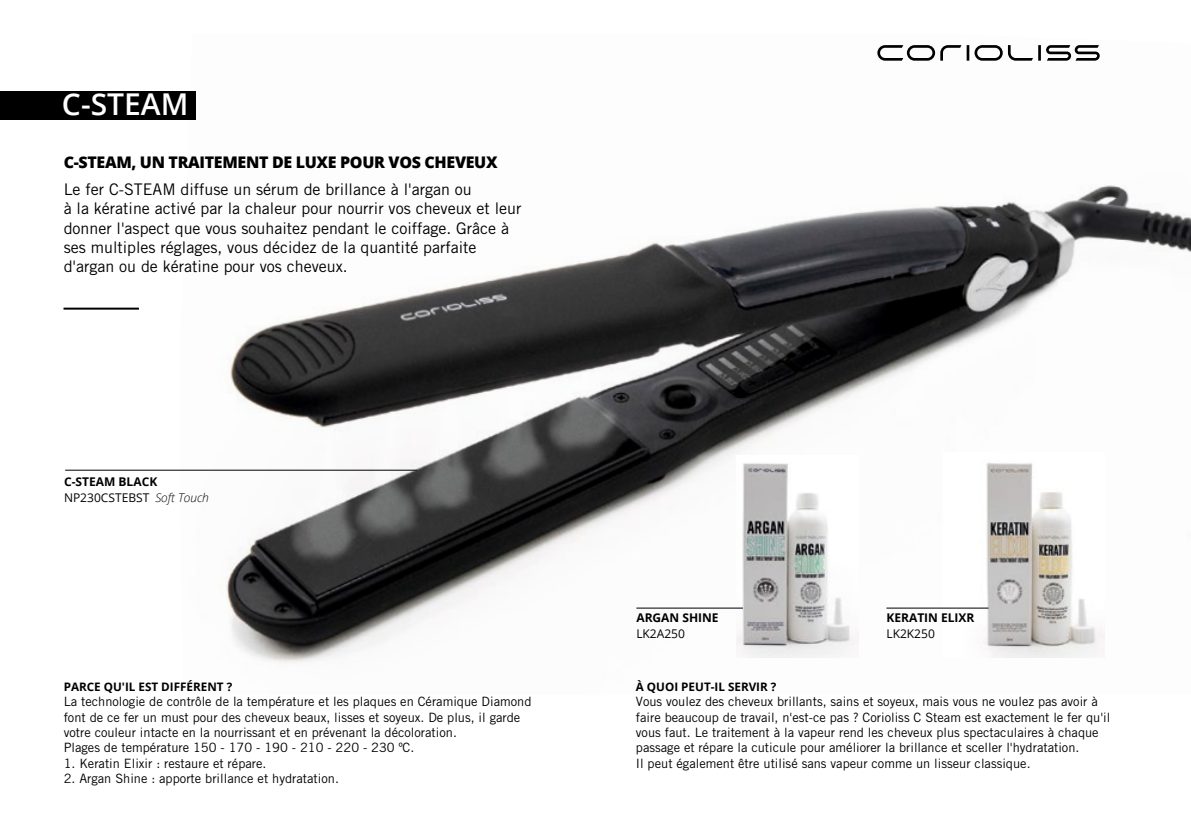
<style>
.page{position:relative;width:1191px;height:840px;background:#fff}
.page>*{position:absolute;margin:0;border:0;box-sizing:border-box;transform-origin:0 0}
.t1{font:600 30px "Open Sans";color:#fff}
.t2{font:16px/19.2px "Trade Gothic LT Std";color:#000}
.t3{font:800 16px "Open Sans";letter-spacing:-.02em;color:#000}
.t4{font:12.8px/15.4px "Trade Gothic LT Std";color:#000}
.t5{font:700 12px/15.6px "Open Sans";color:#000}
.t6{font:12px "Open Sans";color:#000}
.t7{font:700 11.6px "Open Sans";color:#000}
.s1{font-weight:400}
.s2{font-weight:300;font-style:italic}
</style>
<div class="page">
<img style="left:179px;top:53px;width:1012px;height:610px">
<hr style="left:63px;top:307px;width:76px;height:2px;background:#000">
<div style="left:0;top:91px;width:195px;height:28px;background:#000"></div>
<hr style="left:65px;top:469px;width:352px;height:1px;background:#000">
<img style="left:736px;top:455px;width:122px;height:201px">
<img style="left:943px;top:452px;width:161px;height:204px">
<hr style="left:636px;top:607px;width:107px;height:1px;background:#000">
<hr style="left:886px;top:607px;width:102px;height:1px;background:#000">
<svg style="left:877px;top:45px;width:222px;height:16px"></svg>
<img style="left:1190px;top:263px;width:1px;height:400px">
<h1 class="t1" style="left:62px;top:84px;width:128px">C-STEAM</h1>
<p class="t3" style="left:64px;top:150px;width:435px">C-STEAM, UN TRAITEMENT DE LUXE POUR VOS CHEVEUX</p>
<p class="t2" style="left:64px;top:180px;width:459px">Le fer C-STEAM diffuse un sérum de brillance à l'argan ou<br>à la kératine activé par la chaleur pour nourrir vos cheveux et leur donner l'aspect que vous souhaitez pendant le coiffage. Grâce à ses multiples réglages, vous décidez de la quantité parfaite d'argan ou de kératine pour vos cheveux.</p>
<p class="t5" style="left:64px;top:473px;width:146px">C-STEAM BLACK<br><span class="s1">NP230CSTEBST</span> <span class="s2">Soft Touch</span></p>
<p class="t7" style="left:64px;top:678px;width:170px">PARCE QU'IL EST DIFFÉRENT ?</p>
<p class="t4" style="left:64px;top:693px;width:469px">La technologie de contrôle de la température et les plaques en Céramique Diamond font de ce fer un must pour des cheveux beaux, lisses et soyeux. De plus, il garde votre couleur intacte en la nourrissant et en prévenant la décoloration.<br>Plages de température 150 - 170 - 190 - 210 - 220 - 230 ºC.</p>
<p class="t4" style="left:64px;top:755px;width:204px">1. Keratin Elixir : restaure et répare.</p>
<p class="t4" style="left:64px;top:770px;width:277px">2. Argan Shine : apporte brillance et hydratation.</p>
<p class="t5" style="left:636px;top:609px;width:84px">ARGAN SHINE</p>
<p class="t6" style="left:636px;top:624px;width:50px">LK2A250</p>
<p class="t5" style="left:886px;top:609px;width:90px">KERATIN ELIXR</p>
<p class="t6" style="left:886px;top:624px;width:50px">LK2K250</p>
<p class="t7" style="left:636px;top:678px;width:142px">À QUOI PEUT-IL SERVIR ?</p>
<p class="t4" style="left:636px;top:693px;width:476px">Vous voulez des cheveux brillants, sains et soyeux, mais vous ne voulez pas avoir à faire beaucoup de travail, n'est-ce pas ? Corioliss C Steam est exactement le fer qu'il vous faut. Le traitement à la vapeur rend les cheveux plus spectaculaires à chaque passage et répare la cuticule pour améliorer la brillance et sceller l'hydratation.<br>Il peut également être utilisé sans vapeur comme un lisseur classique.</p>
</div>
